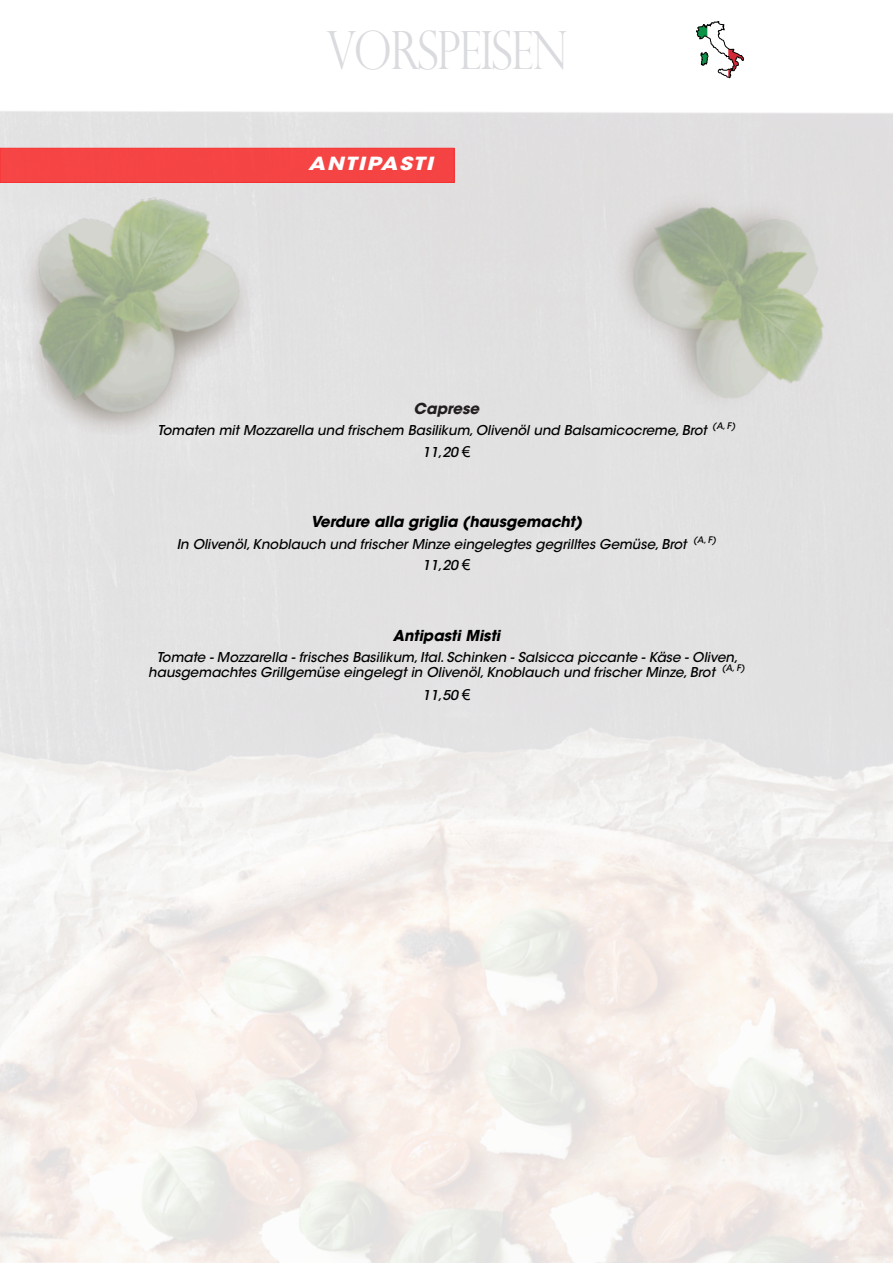
<style>
.page{position:relative;width:893px;height:1263px;background:#fff}
.page>*{position:absolute;margin:0;border:0;box-sizing:border-box;transform-origin:0 0}
.t1{font:300 52.8px "Perpetua Titling";letter-spacing:-.035em;color:#dadbdf;scale:.84 1}
.t2{font:italic 700 18px "ITC Avant Garde Std";letter-spacing:.06em;color:#fff;scale:1.25 1}
.t3{font:italic 700 15px "ITC Avant Garde Std";color:#000}
.t4{font:italic 700 15px "ITC Avant Garde Std";color:#231f20}
.t5{font:italic 500 13.5px/21.9px "ITC Avant Garde Std";color:#000;text-align:center}
.s1{font-family:"Arial";font-weight:400;font-style:normal;font-size:15px}
</style>
<div class="page">
<img style="left:0;top:111px;width:893px;height:1152px">
<div style="left:0;top:148px;width:454px;height:34px;background:#f64444"></div>
<div style="left:0;top:148px;width:454px;height:35px;border:1px solid #f00"></div>
<img style="left:603px;top:184px;width:229px;height:234px">
<img style="left:0;top:184px;width:277px;height:269px">
<svg style="left:696px;top:21px;width:48px;height:57px"></svg>
<h1 class="t1" style="left:326px;top:31px;width:289px">VORSPEISEN</h1>
<h2 class="t2" style="left:308px;top:157px;width:101px">ANTIPASTI</h2>
<p class="t4" style="left:414px;top:403px;width:67px">Caprese</p>
<p class="t5" style="left:158px;top:421px;width:579px">Tomaten mit Mozzarella und frischem Basilikum, Olivenöl und Balsamicocreme, Brot <sup>(A,</sup> <sup>F)<br></sup>11,20 <span class="s1">€</span></p>
<p class="t3" style="left:311px;top:516px;width:273px">Verdure alla griglia (hausgemacht)</p>
<p class="t5" style="left:177px;top:534px;width:541px">In Olivenöl, Knoblauch und frischer Minze eingelegtes gegrilltes Gemüse, Brot <sup>(A,</sup> <sup>F)<br></sup>11,20 <span class="s1">€</span></p>
<p class="t3" style="left:393px;top:630px;width:109px">Antipasti Misti</p>
<p class="t5" style="left:148px;top:652px;width:598px;line-height:15px">Tomate - Mozzarella - frisches Basilikum, Ital. Schinken - Salsicca piccante - Käse - Oliven, hausgemachtes Grillgemüse eingelegt in Olivenöl, Knoblauch und frischer Minze, Brot <sup>(A,</sup> <sup>F)</sup></p>
<p class="t5" style="left:422px;top:685px;width:50px">11,50 <span class="s1">€</span></p>
</div>
